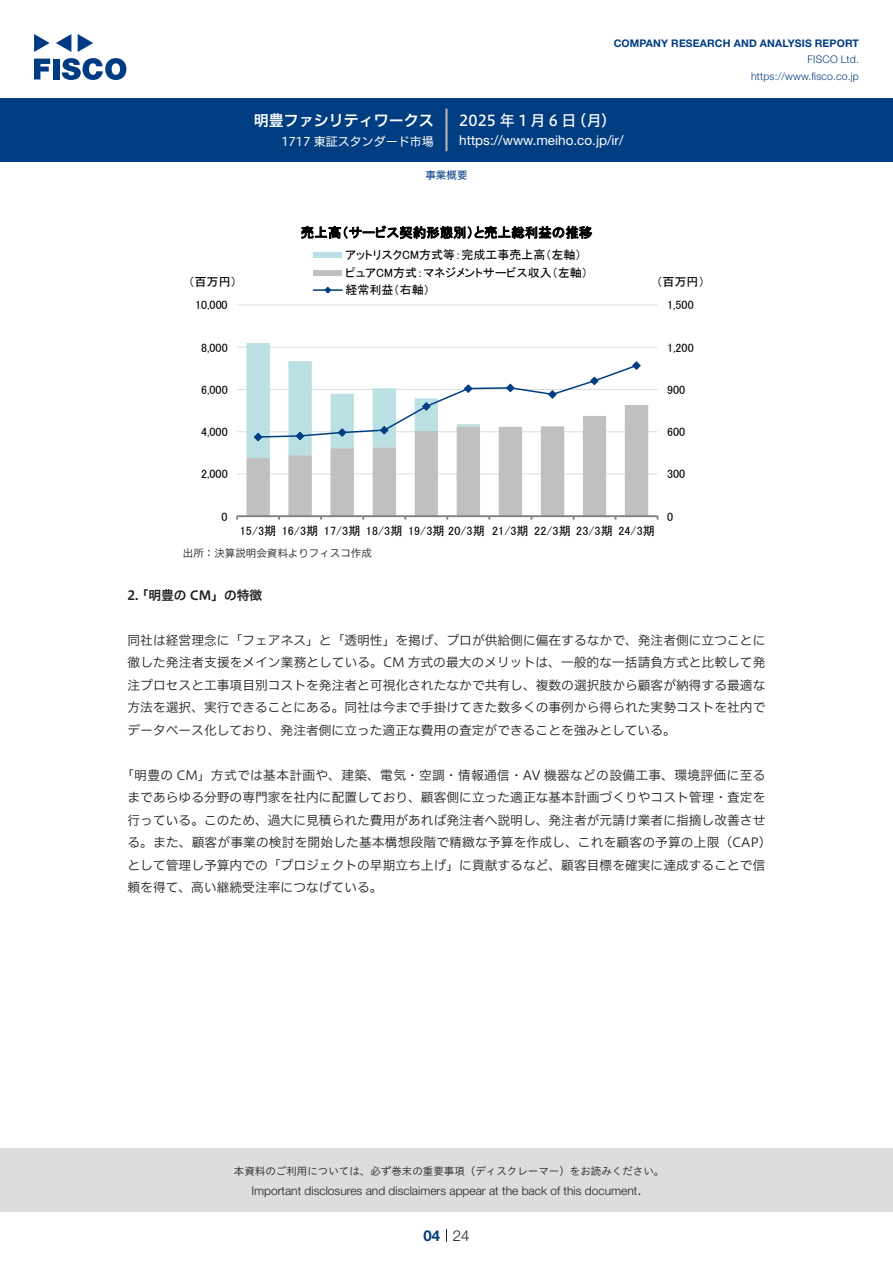
<style>
.page{position:relative;width:893px;height:1263px;background:#fff}
.page>*{position:absolute;margin:0;border:0;box-sizing:border-box;transform-origin:0 0}
.t1{font:15px "Hiragino UD Sans F Std N W5";letter-spacing:.21em;color:#fff}
.t2{font:15px "Hiragino UD Sans F Std N W6";color:#fff}
.t3{font:300 15px "Helvetica Neue LT Std";color:#231f20}
.t4{font:700 15px "Helvetica Neue LT Std";color:#003d81}
.t5{font:13.5px "Helvetica Neue LT Std";color:#fff}
.t6{font:13.5px "MS P Gothic";color:#000}
.本文{font:12.75px/22.5px "Hiragino UD Sans F Std N W3";color:#231f20;text-align:justify}
.小タイトル{font:12.75px "Hiragino UD Sans F Std N W6";color:#231f20}
.t7{font:12.15px "MS P Gothic";color:#000}
.t8{font:12px/17.5px "MS P Gothic";color:#000}
.t9{font:300 12px "Helvetica Neue LT Std";color:#231f20}
.t10{font:12px "Hiragino UD Sans F Std N W4";color:#fff}
.t11{font:10.5px "Hiragino UD Sans Std W3";color:#231f20}
.t12{font:700 10.5px "Helvetica Neue LT Std";letter-spacing:.015em;color:#003d81}
.t13{font:300 10.5px/16.5px "Helvetica Neue LT Std";letter-spacing:.015em;color:#003d81;text-align:right}
.表組み基本スタイル{font:10.5px "Hiragino UD Sans F Std N W3";color:#231f20}
.ヘッダー{font:10.5px "Hiragino UD Sans F Std N W4";color:#003d81}
</style>
<div class="page">
<div style="left:0;top:1148px;width:893px;height:64px;background:#ddd"></div>
<svg style="left:34px;top:59px;width:16px;height:20px"></svg>
<div style="left:53px;top:59px;width:6px;height:20px;background:#003a83"></div>
<svg style="left:62px;top:58px;width:64px;height:22px"></svg>
<svg style="left:34px;top:34px;width:16px;height:18px"></svg>
<svg style="left:78px;top:34px;width:15px;height:18px"></svg>
<svg style="left:56px;top:34px;width:15px;height:18px"></svg>
<div style="left:0;top:98px;width:893px;height:64px;background:#003d81"></div>
<hr style="left:445px;top:109px;width:3px;height:42px;background:#b5b5b6">
<svg style="left:446px;top:1229px;width:1px;height:13px"></svg>
<hr style="left:237px;top:473px;width:421px;height:1px;background:#ddd">
<hr style="left:237px;top:431px;width:421px;height:1px;background:#ddd">
<hr style="left:237px;top:389px;width:421px;height:1px;background:#ddd">
<hr style="left:237px;top:347px;width:421px;height:1px;background:#ddd">
<hr style="left:237px;top:304px;width:421px;height:1px;background:#ddd">
<hr style="left:237px;top:515px;width:421px;height:2px;background:#808080">
<svg style="left:246px;top:343px;width:402px;height:177px"></svg>
<div style="left:313px;top:252px;width:29px;height:6px;background:#bbe0e3"></div>
<div style="left:313px;top:270px;width:29px;height:5px;background:#c0c0c0"></div>
<hr style="left:313px;top:289px;width:29px;height:2px;background:#003d81">
<svg style="left:324px;top:286px;width:8px;height:8px"></svg>
<p class="t2" style="left:254px;top:109px;width:182px">明豊ファシリティワークス</p>
<p class="t10" style="left:281px;top:132px;width:154px">1717 東証スタンダード市場</p>
<p class="t12" style="left:614px;top:37px;width:247px">COMPANY RESEARCH AND ANALYSIS REPORT</p>
<p class="t13" style="left:751px;top:51px;width:109px">FISCO Ltd. https://www.fisco.co j p.</p>
<p class="t1" style="left:459px;top:109px;width:119px">2025年1月6日</p>
<p class="t1" style="left:572px;top:109px;width:46px">（月(</p>
<p class="t5" style="left:459px;top:132px;width:166px">https://www.meiho. c o j p. /i r/</p>
<p class="ヘッダー" style="left:425px;top:167px;width:43px">事業概要</p>
<p class="t8" style="left:188px;top:273px;width:50px">（百万円）</p>
<p class="t6" style="left:301px;top:226px;width:293px">売上高（サービス契約形態別）と売上総利益の推移</p>
<p class="t8" style="left:345px;top:246px;width:244px">アットリスクCM方式等：完成工事売上高（左軸(ピュアCM方式：マネジメントサービス収入（左軸(経常利益（右軸(</p>
<p class="t8" style="left:656px;top:273px;width:50px">（百万円(</p>
<p class="t8" style="left:195px;top:296px;width:34px">10,000</p>
<p class="t8" style="left:667px;top:296px;width:28px">1,500</p>
<p class="t8" style="left:201px;top:338px;width:28px">8,000</p>
<p class="t8" style="left:667px;top:338px;width:28px">1,200</p>
<p class="t8" style="left:201px;top:381px;width:28px">6,000</p>
<p class="t8" style="left:667px;top:381px;width:20px">900</p>
<p class="t8" style="left:201px;top:423px;width:28px">4,000</p>
<p class="t8" style="left:667px;top:423px;width:20px">600</p>
<p class="t7" style="left:201px;top:468px;width:28px">2,000</p>
<p class="t7" style="left:667px;top:468px;width:20px">300</p>
<p class="t8" style="left:222px;top:507px;width:8px">0</p>
<p class="t8" style="left:667px;top:507px;width:8px">0</p>
<p class="t8" style="left:240px;top:522px;width:38px">15/3期</p>
<p class="t8" style="left:282px;top:522px;width:38px">16/3期</p>
<p class="t8" style="left:324px;top:522px;width:38px">17/3期</p>
<p class="t8" style="left:366px;top:522px;width:38px">18/3期</p>
<p class="t8" style="left:408px;top:522px;width:78px">19/3期 20/3期</p>
<p class="t8" style="left:492px;top:522px;width:38px">21/3期</p>
<p class="t8" style="left:534px;top:522px;width:38px">22/3期</p>
<p class="t8" style="left:576px;top:522px;width:38px">23/3期</p>
<p class="t8" style="left:618px;top:522px;width:38px">24/3期</p>
<p class="表組み基本スタイル" style="left:183px;top:545px;width:190px">出所：決算説明会資料よりフィスコ作成</p>
<p class="小タイトル" style="left:136px;top:585px;width:128px">「明豊の CM」の特徴</p>
<p class="小タイトル" style="left:128px;top:585px;width:13px">2.</p>
<p class="本文" style="left:128px;top:628px;width:639px">同社は経営理念に「フェアネス」と「透明性」を掲げ、プロが供給側に偏在するなかで、発注者側に立つことに徹した発注者支援をメイン業務としている。CM 方式の最大のメリットは、一般的な一括請負方式と比較して発注プロセスと工事項目別コストを発注者と可視化されたなかで共有し、複数の選択肢から顧客が納得する最適な方法を選択、実行できることにある。同社は今まで手掛けてきた数多くの事例から得られた実勢コストを社内でデータベース化しており、発注者側に立った適正な費用の査定ができることを強みとしている。</p>
<p class="本文" style="left:128px;top:763px;width:645px;text-align:left;text-indent:-6px">「明豊の CM」方式では基本計画や、建築、電気・空調・情報通信・AV 機器などの設備工事、環境評価に至るまであらゆる分野の専門家を社内に配置しており、顧客側に立った適正な基本計画づくりやコスト管理・査定を行っている。このため、過大に見積られた費用があれば発注者へ説明し、発注者が元請け業者に指摘し改善させる。また、顧客が事業の検討を開始した基本構想段階で精緻な予算を作成し、これを顧客の予算の上限（CAP(として管理し予算内での「プロジェクトの早期立ち上げ」に貢献するなど、顧客目標を確実に達成することで信頼を得て、高い継続受注率につなげている。</p>
<p class="t11" style="left:234px;top:1163px;width:432px">本資料のご利用については、必ず巻末の重要事項（ディスクレーマー）をお読みください。</p>
<p class="t3" style="left:637px;top:1180px;width:6px">.</p>
<p class="t9" style="left:251px;top:1183px;width:387px">Important disclosures and disclaimers appear at the back of this document</p>
<p class="t4" style="left:423px;top:1226px;width:18px">04</p>
<p class="t3" style="left:453px;top:1226px;width:18px">24</p>
</div>
